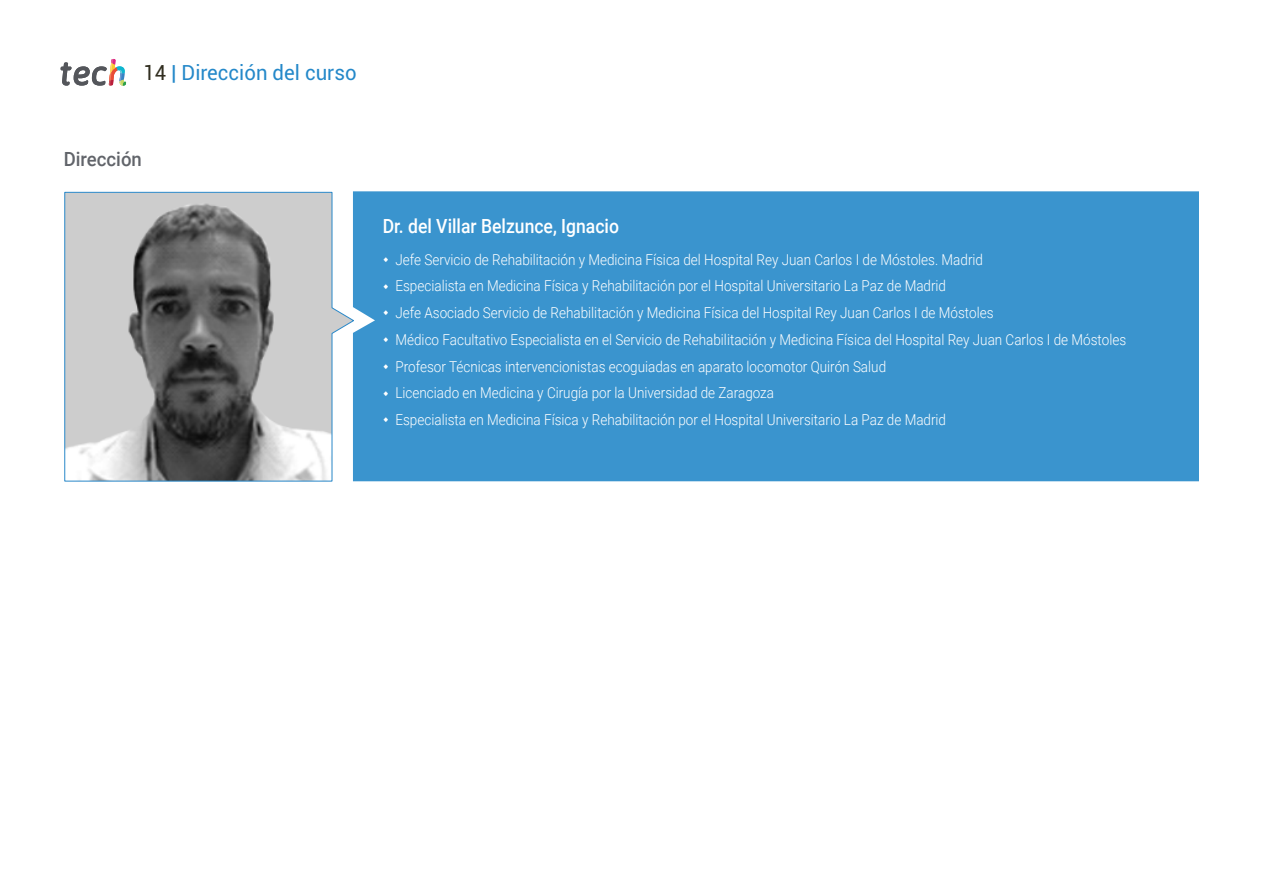
<style>
.page{position:relative;width:1263px;height:893px;background:#fff}
.page>*{position:absolute;margin:0;border:0;box-sizing:border-box;transform-origin:0 0}
.t1{font:21px "Roboto";color:#2488c9}
.t2{font:500 19.5px "Roboto";color:#fff;scale:.9 1}
.t3{font:500 19.5px "Roboto";color:#61646a;scale:.95 1}
.t4{font:300 15px/26.7px "Roboto";color:#fff;scale:.9 1}
.s1{color:#312e20}
</style>
<div class="page">
<div style="left:353px;top:191px;width:846px;height:290px;background:#3a94ce"></div>
<svg style="left:64px;top:192px;width:290px;height:289px;background:#9fa2a4"></svg>
<svg style="left:61px;top:59px;width:65px;height:27px"></svg>
<svg style="left:384px;top:257px;width:4px;height:5px"></svg>
<svg style="left:384px;top:284px;width:4px;height:5px"></svg>
<svg style="left:384px;top:310px;width:4px;height:5px"></svg>
<svg style="left:384px;top:337px;width:4px;height:5px"></svg>
<svg style="left:384px;top:364px;width:4px;height:5px"></svg>
<svg style="left:384px;top:391px;width:4px;height:5px"></svg>
<svg style="left:384px;top:417px;width:4px;height:5px"></svg>
<h1 class="t1" style="left:144px;top:57px;width:215px"><span class="s1">14</span> | Dirección del curso</h1>
<h2 class="t3" style="left:64px;top:145px;width:84px">Dirección</h2>
<h2 class="t2" style="left:383px;top:212px;width:264px">Dr. del Villar Belzunce, Ignacio</h2>
<p class="t4" style="left:395px;top:245px;width:813px">Jefe Servicio de Rehabilitación y Medicina Física del Hospital Rey Juan Carlos I de Móstoles. Madrid<br>Especialista en Medicina Física y Rehabilitación por el Hospital Universitario La Paz de Madrid<br>Jefe Asociado Servicio de Rehabilitación y Medicina Física del Hospital Rey Juan Carlos I de Móstoles<br>Médico Facultativo Especialista en el Servicio de Rehabilitación y Medicina Física del Hospital Rey Juan Carlos I de Móstoles Profesor Técnicas intervencionistas ecoguiadas en aparato locomotor Quirón Salud<br>Licenciado en Medicina y Cirugía por la Universidad de Zaragoza<br>Especialista en Medicina Física y Rehabilitación por el Hospital Universitario La Paz de Madrid</p>
</div>
